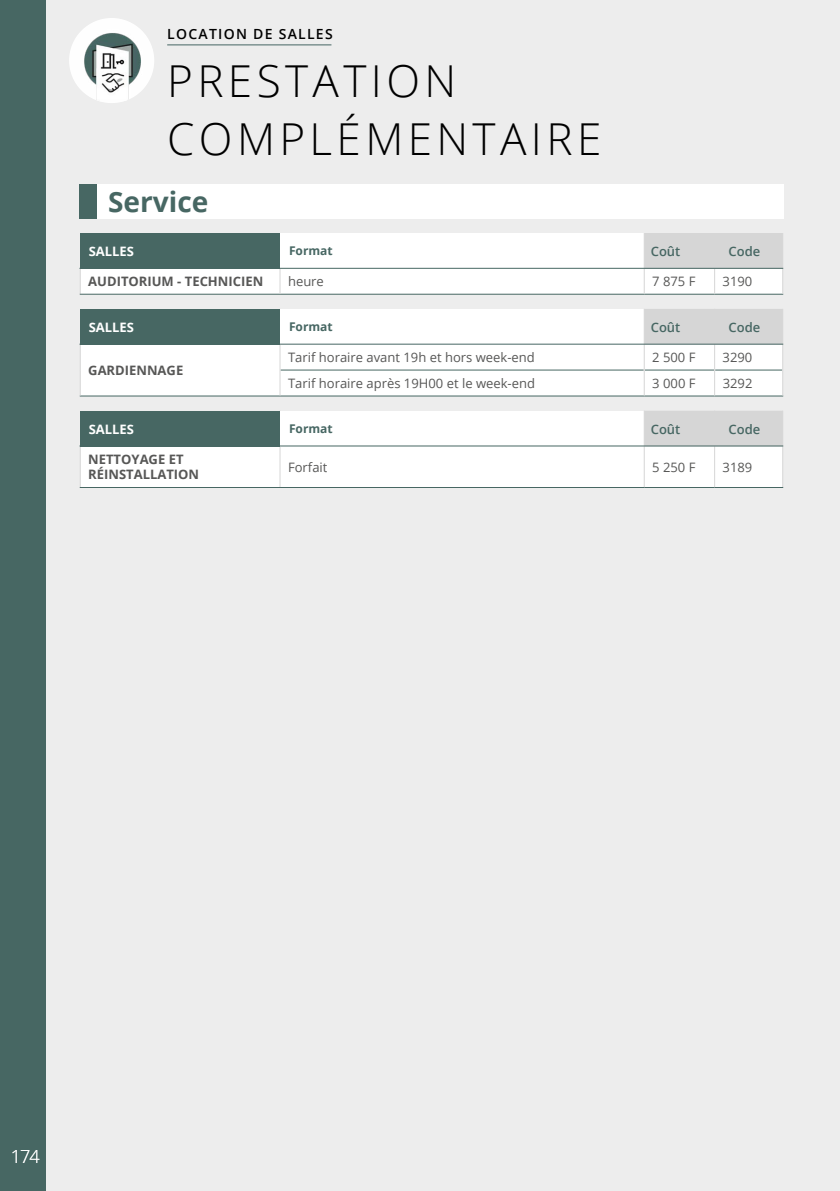
<style>
.page{position:relative;width:840px;height:1191px;background:#fff}
.page>*{position:absolute;margin:0;border:0;box-sizing:border-box;transform-origin:0 0}
.t1{font:300 44px/58px "Open Sans";letter-spacing:.1em;color:#000}
.t2{font:700 28px "Open Sans";color:#476763}
.t3{font:300 18px "Open Sans";color:#fff}
.t4{font:600 14px "Open Sans";letter-spacing:.09em;color:#000}
.t5{font:13px "Open Sans";color:#575756}
.t6{font:700 13px/15.6px "Open Sans";color:#575756}
.t7{font:600 13px "Open Sans";color:#476763}
.t8{font:700 13px "Open Sans";color:#fff}
.t9{font:700 12px "Open Sans";color:#476763}
</style>
<div class="page">
<div style="left:0;top:0;width:839px;height:1191px;background:#ededed"></div>
<div style="left:0;top:0;width:45px;height:1191px;background:#476763"></div>
<img style="left:69px;top:18px;width:85px;height:85px;border-radius:43px">
<hr style="left:167px;top:45px;width:164px;height:1px;background:#466663">
<div style="left:80px;top:185px;width:17px;height:34px;background:#476763"></div>
<div style="left:97px;top:185px;width:685px;height:34px;background:#fff"></div>
<hr style="left:80px;top:294px;width:200px;height:1px;background:#476763">
<hr style="left:280px;top:294px;width:364px;height:1px;background:#476763">
<hr style="left:644px;top:294px;width:70px;height:1px;background:#476763">
<hr style="left:714px;top:294px;width:68px;height:1px;background:#476763">
<svg style="left:80px;top:233px;width:702px;height:61px;background:#f7f7f7"></svg>
<div style="left:80px;top:233px;width:200px;height:36px;background:#476763"></div>
<div style="left:280px;top:233px;width:68px;height:36px;background:#fff"></div>
<hr style="left:79px;top:268px;width:703px;height:1px;background:#476763">
<svg style="left:80px;top:309px;width:702px;height:87px;background:#f7f8f7"></svg>
<div style="left:80px;top:309px;width:200px;height:35px;background:#476763"></div>
<div style="left:280px;top:309px;width:68px;height:35px;background:#fff"></div>
<hr style="left:79px;top:344px;width:703px;height:1px;background:#476763">
<svg style="left:81px;top:411px;width:700px;height:76px;background:#f8f8f8"></svg>
<hr style="left:643px;top:411px;width:1px;height:35px;background:#d6d6d6">
<hr style="left:713px;top:411px;width:1px;height:35px;background:#d6d6d6">
<hr style="left:781px;top:411px;width:1px;height:35px;background:#d6d6d6">
<hr style="left:80px;top:446px;width:1px;height:41px;background:#d6d6d6">
<hr style="left:80px;top:487px;width:200px;height:1px;background:#476763">
<hr style="left:280px;top:487px;width:364px;height:1px;background:#476763">
<hr style="left:644px;top:487px;width:70px;height:1px;background:#476763">
<hr style="left:714px;top:487px;width:68px;height:1px;background:#476763">
<hr style="left:279px;top:446px;width:1px;height:41px;background:#d6d6d6">
<hr style="left:643px;top:446px;width:1px;height:41px;background:#d6d6d6">
<hr style="left:713px;top:446px;width:1px;height:41px;background:#d6d6d6">
<hr style="left:781px;top:446px;width:1px;height:41px;background:#d6d6d6">
<div style="left:80px;top:411px;width:200px;height:35px;background:#476763"></div>
<div style="left:280px;top:411px;width:68px;height:35px;background:#fff"></div>
<hr style="left:79px;top:445px;width:703px;height:1px;background:#476763">
<p class="t4" style="left:167px;top:24px;width:167px">LOCATION DE SALLES</p>
<h1 class="t1" style="left:167px;top:51px;width:435px">PRESTATION<br>COMPLÉMENTAIRE</h1>
<h2 class="t2" style="left:108px;top:182px;width:102px">Service</h2>
<p class="t8" style="left:89px;top:242px;width:47px">SALLES</p>
<p class="t9" style="left:289px;top:243px;width:45px">Format</p>
<p class="t7" style="left:650px;top:242px;width:31px">Coût</p>
<p class="t7" style="left:728px;top:242px;width:33px">Code</p>
<p class="t6" style="left:88px;top:273px;width:176px">AUDITORIUM - TECHNICIEN</p>
<p class="t5" style="left:288px;top:272px;width:37px">heure</p>
<p class="t5" style="left:652px;top:272px;width:45px">7 875 F</p>
<p class="t5" style="left:722px;top:272px;width:31px">3190</p>
<p class="t8" style="left:89px;top:318px;width:47px">SALLES</p>
<p class="t9" style="left:289px;top:318px;width:45px">Format</p>
<p class="t7" style="left:650px;top:318px;width:31px">Coût</p>
<p class="t7" style="left:728px;top:318px;width:33px">Code</p>
<p class="t6" style="left:88px;top:362px;width:96px">GARDIENNAGE</p>
<p class="t5" style="left:288px;top:348px;width:248px">Tarif horaire avant 19h et hors week-end</p>
<p class="t5" style="left:652px;top:348px;width:45px">2 500 F</p>
<p class="t5" style="left:722px;top:348px;width:31px">3290</p>
<p class="t5" style="left:288px;top:374px;width:248px">Tarif horaire après 19H00 et le week-end</p>
<p class="t5" style="left:652px;top:374px;width:45px">3 000 F</p>
<p class="t5" style="left:722px;top:374px;width:31px">3292</p>
<p class="t8" style="left:89px;top:419px;width:47px">SALLES</p>
<p class="t9" style="left:289px;top:420px;width:45px">Format</p>
<p class="t7" style="left:650px;top:420px;width:31px">Coût</p>
<p class="t7" style="left:728px;top:420px;width:33px">Code</p>
<p class="t6" style="left:88px;top:451px;width:112px">NETTOYAGE ET<br>RÉINSTALLATION</p>
<p class="t5" style="left:288px;top:458px;width:41px">Forfait</p>
<p class="t5" style="left:652px;top:458px;width:45px">5 250 F</p>
<p class="t5" style="left:722px;top:458px;width:31px">3189</p>
<h3 class="t3" style="left:11px;top:1144px;width:31px">174</h3>
</div>
